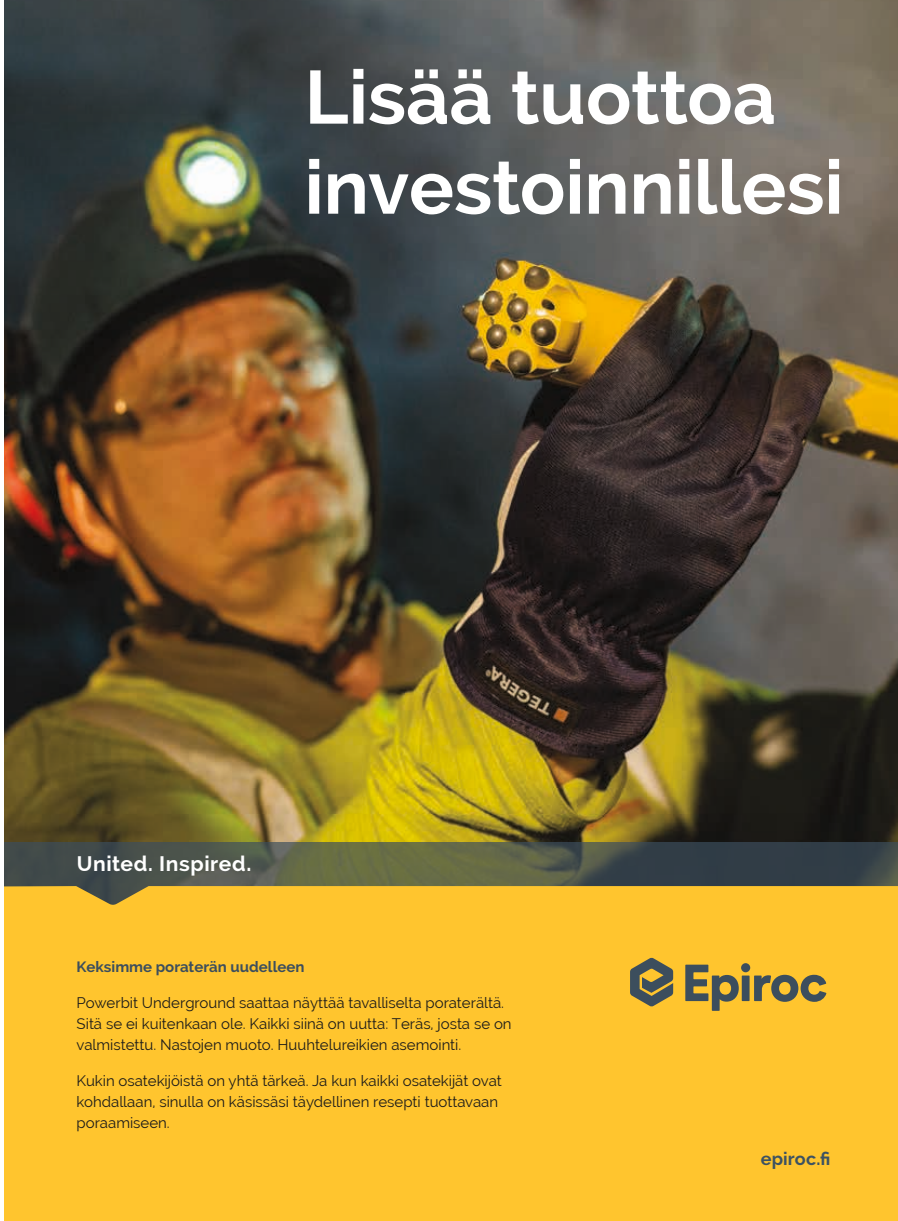
<style>
.page{position:relative;width:898px;height:1221px;background:#fff}
.page>*{position:absolute;margin:0;border:0;box-sizing:border-box;transform-origin:0 0}
.t1{font:700 75px/90px "Raleway";color:#fff}
.t2{font:700 21px "Raleway";letter-spacing:.03em;color:#fff}
.t3{font:700 18px "Raleway";letter-spacing:.01em;color:#3d5262}
.t4{font:15px/21px "Raleway";color:#1c1b1a}
.t5{font:700 15px "Raleway";color:#3c4e5d}
.s1{font-size:22.5px}
</style>
<div class="page">
<img style="left:4px;top:0;width:893px;height:842px">
<svg style="left:4px;top:842px;width:893px;height:44px;background:#4b5348"></svg>
<div style="left:4px;top:886px;width:893px;height:334px;background:#ffc52e"></div>
<div style="left:741px;top:963px;width:9px;height:9px;background:#3c4e5d;border-radius:50%"></div>
<svg style="left:754px;top:974px;width:72px;height:27px;background:#8e8049"></svg>
<div style="left:741px;top:975px;width:8px;height:26px;background:#3c4e5d"></div>
<svg style="left:685px;top:964px;width:53px;height:46px;background:#9e8a45"></svg>
<svg style="left:630px;top:957px;width:43px;height:49px;background:#867b4b"></svg>
<h1 class="t1" style="left:304px;top:53px;width:540px">Lisää tuottoa investoinnillesi</h1>
<h2 class="t2" style="left:77px;top:851px;width:176px">United. Inspired<span class="s1">.</span></h2>
<p class="t5" style="left:77px;top:958px;width:229px">Keksimme poraterän uudelleen</p>
<p class="t4" style="left:77px;top:992px;width:436px">Powerbit Underground saattaa näyttää tavalliselta poraterältä.<br>Sitä se ei kuitenkaan ole. Kaikki siinä on uutta: Teräs, josta se on valmistettu. Nastojen muoto. Huuhtelureikien asemointi.</p>
<p class="t4" style="left:77px;top:1070px;width:426px">Kukin osatekijöistä on yhtä tärkeä. Ja kun kaikki osatekijät ovat kohdallaan, sinulla on käsissäsi täydellinen resepti tuottavaan poraamiseen.</p>
<p class="t3" style="left:760px;top:1147px;width:71px">epiroc.fi</p>
</div>
